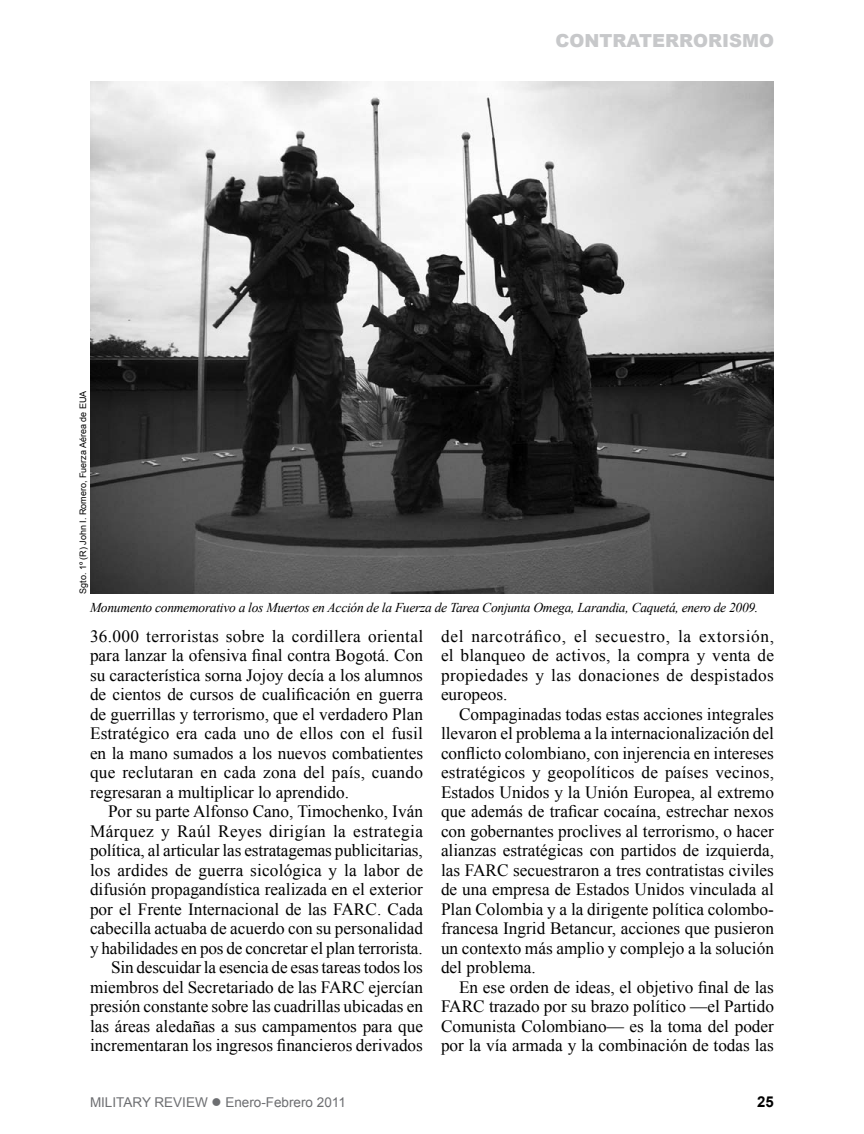
<style>
.page{position:relative;width:864px;height:1134px;background:#fff}
.page>*{position:absolute;margin:0;border:0;box-sizing:border-box;transform-origin:0 0}
.Runninghead{font:900 18px "Arial";color:#c7c8ca}
.Body_Text{font:17.25px/19.5px "Times New Roman";color:#000;text-align:justify}
.Right_Page_Number{font:700 15px "Arial";color:#000}
.Cutlines{font:italic 13.5px "Times New Roman";letter-spacing:-.02em;color:#000}
.Right_Facing_Page_Fo{font:13.5px "Arial";color:#6d6e71}
.Photocredits{font:9px "Arial";color:#000}
</style>
<div class="page">
<img style="left:90px;top:81px;width:684px;height:513px">
<p class="Photocredits" style="left:77px;top:594px;width:205px;rotate:-90deg">Sgto. 1º (R) John I. Romero, Fuerza Aérea de EUA</p>
<p class="Runninghead" style="left:556px;top:27px;width:220px">CONTRATERRORISMO</p>
<p class="Cutlines" style="left:90px;top:599px;width:670px">Monumento conmemorativo a los Muertos en Acción de la Fuerza de Tarea Conjunta Omega, Larandia, Caquetá, enero de 2009.</p>
<p class="Body_Text" style="left:90px;top:626px;width:335px">36.000 terroristas sobre la cordillera oriental para lanzar la ofensiva final contra Bogotá. Con su característica sorna Jojoy decía a los alumnos de cientos de cursos de cualificación en guerra de guerrillas y terrorismo, que el verdadero Plan Estratégico era cada uno de ellos con el fusil en la mano sumados a los nuevos combatientes que reclutaran en cada zona del país, cuando regresaran a multiplicar lo aprendido.</p>
<p class="Body_Text" style="left:90px;top:802px;width:335px;text-indent:18px">Por su parte Alfonso Cano, Timochenko, Iván Márquez y Raúl Reyes dirigían la estrategia política, al articular las estratagemas publicitarias, los ardides de guerra sicológica y la labor de difusión propagandística realizada en el exterior por el Frente Internacional de las FARC. Cada cabecilla actuaba de acuerdo con su personalidad y habilidades en pos de concretar el plan terrorista.</p>
<p class="Body_Text" style="left:90px;top:958px;width:335px;text-indent:21px">Sin descuidar la esencia de esas tareas todos los miembros del Secretariado de las FARC ejercían presión constante sobre las cuadrillas ubicadas en las áreas aledañas a sus campamentos para que incrementaran los ingresos financieros derivados</p>
<p class="Body_Text" style="left:441px;top:626px;width:335px">del narcotráfico, el secuestro, la extorsión, el blanqueo de activos, la compra y venta de propiedades y las donaciones de despistados europeos.</p>
<p class="Body_Text" style="left:441px;top:704px;width:335px;text-indent:18px">Compaginadas todas estas acciones integrales llevaron el problema a la internacionalización del conflicto colombiano, con injerencia en intereses estratégicos y geopolíticos de países vecinos, Estados Unidos y la Unión Europea, al extremo que además de traficar cocaína, estrechar nexos con gobernantes proclives al terrorismo, o hacer alianzas estratégicas con partidos de izquierda, las FARC secuestraron a tres contratistas civiles de una empresa de Estados Unidos vinculada al Plan Colombia y a la dirigente política colombo&shy;francesa Ingrid Betancur, acciones que pusieron un contexto más amplio y complejo a la solución del problema.</p>
<p class="Body_Text" style="left:441px;top:977px;width:334px;text-indent:18px">En ese orden de ideas, el objetivo final de las FARC trazado por su brazo político —el Partido Comunista Colombiano— es la toma del poder por la vía armada y la combinación de todas las</p>
<p class="Right_Facing_Page_Fo" style="left:90px;top:1093px;width:257px">MILITARY REVIEW ● Enero-Febrero 2011</p>
<p class="Right_Page_Number" style="left:757px;top:1092px;width:18px">25</p>
</div>
